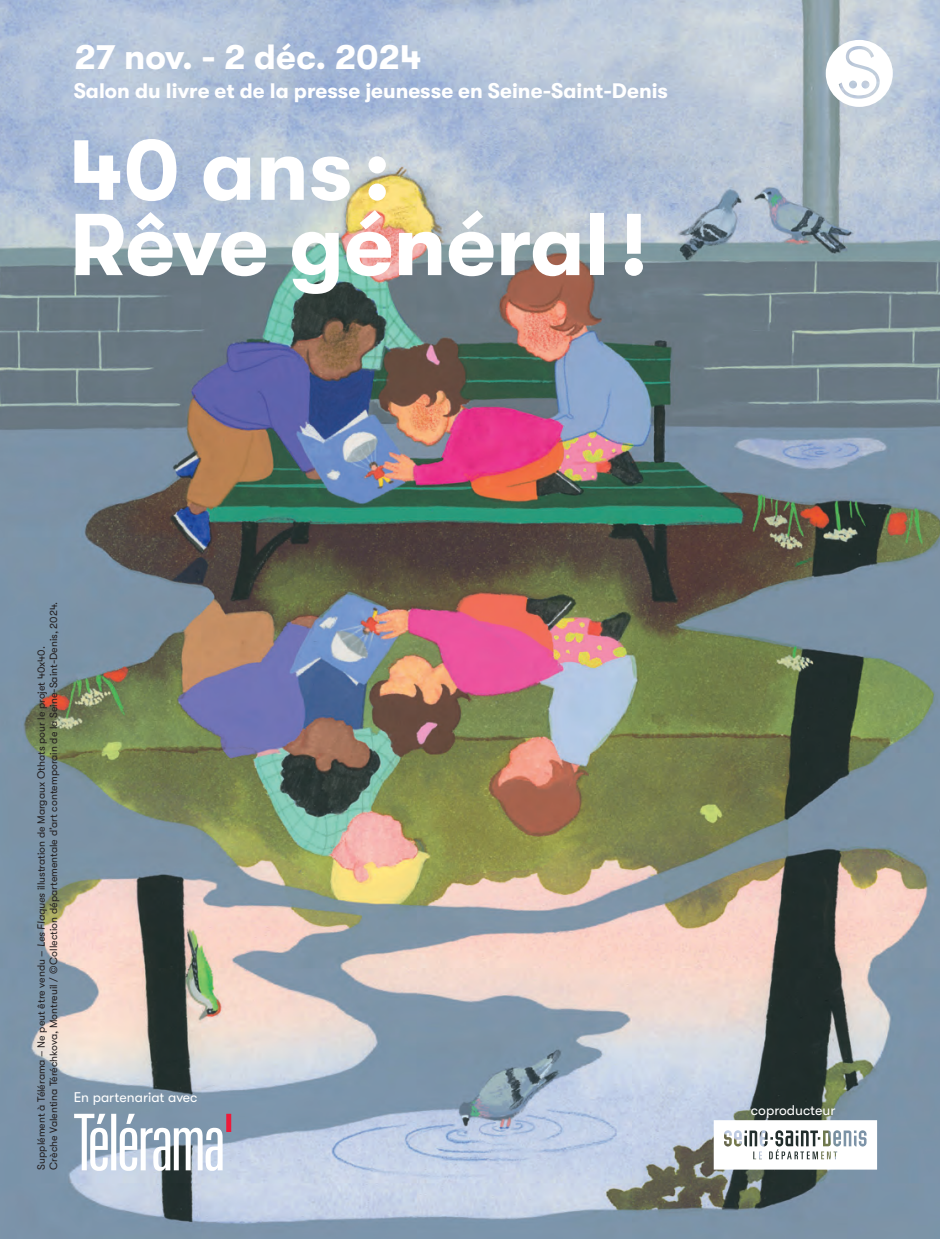
<style>
.page{position:relative;width:940px;height:1239px;background:#fff}
.page>*{position:absolute;margin:0;border:0;box-sizing:border-box;transform-origin:0 0}
.t1{font:700 87.5px/75.2px "GT Walsheim";color:#fff}
.t2{font:700 35px "GT Walsheim";color:#fff}
.t3{font:700 21px "GT Walsheim";color:#fff}
.t4{font:14px "GT Walsheim";color:#fff}
.t5{font:10.5px/12.6px "GT Walsheim";color:#231f20}
.s1{font-style:italic}
</style>
<div class="page">
<img style="left:0;top:0;width:939px;height:1238px">
<svg style="left:713px;top:1120px;width:163px;height:49px"></svg>
<svg style="left:825px;top:40px;width:67px;height:67px"></svg>
<div style="left:226px;top:1113px;width:5px;height:18px;background:#ed1a3a"></div>
<svg style="left:74px;top:1113px;width:148px;height:57px"></svg>
<h2 class="t2" style="left:74px;top:37px;width:348px">27 nov. - 2 déc. 2024</h2>
<h3 class="t3" style="left:74px;top:79px;width:595px">Salon du livre et de la presse jeunesse en Seine-Saint-Denis</h3>
<h1 class="t1" style="left:70px;top:132px;width:579px">40 ans :<br>Rêve général !</h1>
<p class="t5" style="left:35px;top:1169px;width:569px;rotate:-90deg">Supplément à Télérama – Ne peut être vendu – <span class="s1">Les Flaques</span> illustration de Margaux Othats pour le projet 40x40.<br>Crèche Valentina Téréchkova, Montreuil / © Collection départementale d’art contemporain de la Seine-Saint-Denis, 2024.</p>
<h3 class="t4" style="left:74px;top:1089px;width:125px">En partenariat avec</h3>
<h3 class="t4" style="left:750px;top:1102px;width:86px">coproducteur</h3>
</div>
